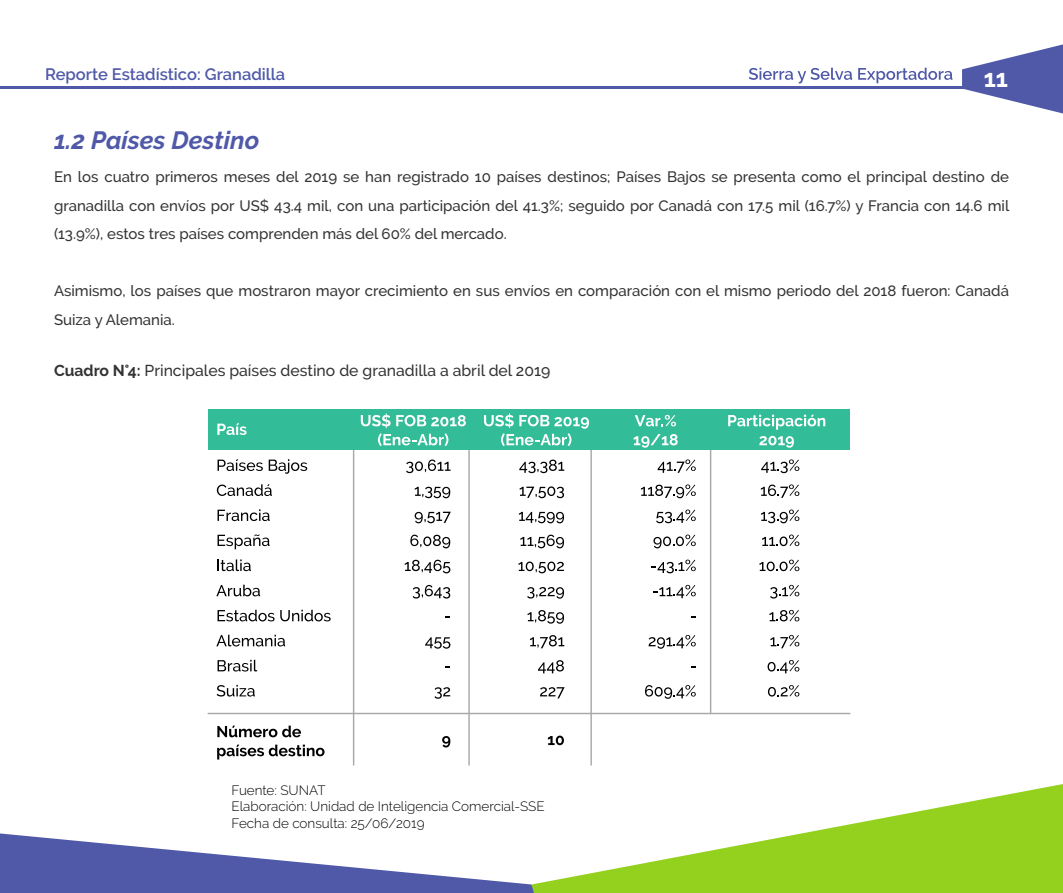
<style>
.page{position:relative;width:1063px;height:893px;background:#fff}
.page>*{position:absolute;margin:0;border:0;box-sizing:border-box;transform-origin:0 0}
.t1{font:italic 700 24.9px "Raleway";color:#4f59a8}
.t2{font:700 24.6px "Raleway";color:#fff}
.t3{font:600 16.5px "Raleway";color:#4f59a8}
.t4{font:500 15.75px "Raleway";color:#333}
.t5{font:500 15px/28.5px "Raleway";color:#333;text-align:justify}
.t6{font:300 13.5px/16.2px "Raleway";color:#000}
.s1{font-weight:700}
</style>
<div class="page">
<hr style="left:0;top:87px;width:1012px;height:2px;background:#4f59a8">
<svg style="left:962px;top:44px;width:101px;height:69px"></svg>
<svg style="left:749px;top:68px;width:103px;height:15px"></svg>
<svg style="left:858px;top:68px;width:94px;height:15px"></svg>
<svg style="left:534px;top:784px;width:529px;height:109px;fill:#94d11f"></svg>
<svg style="left:0;top:833px;width:534px;height:60px"></svg>
<hr style="left:353px;top:445px;width:1px;height:320px;background:#a7a9a9">
<hr style="left:468px;top:445px;width:2px;height:320px;background:#a7a9a9">
<hr style="left:590px;top:445px;width:2px;height:320px;background:#a7a9a9">
<hr style="left:710px;top:445px;width:1px;height:268px;background:#a7a9a9">
<svg style="left:218px;top:459px;width:45px;height:12px"></svg>
<svg style="left:269px;top:459px;width:38px;height:15px"></svg>
<svg style="left:406px;top:459px;width:45px;height:14px"></svg>
<svg style="left:217px;top:484px;width:55px;height:12px"></svg>
<svg style="left:415px;top:487px;width:35px;height:11px"></svg>
<svg style="left:218px;top:509px;width:52px;height:12px"></svg>
<svg style="left:415px;top:512px;width:36px;height:11px"></svg>
<svg style="left:218px;top:534px;width:52px;height:15px"></svg>
<svg style="left:410px;top:535px;width:40px;height:13px"></svg>
<svg style="left:218px;top:559px;width:33px;height:12px"></svg>
<svg style="left:405px;top:560px;width:45px;height:13px"></svg>
<svg style="left:216px;top:585px;width:44px;height:11px"></svg>
<svg style="left:413px;top:585px;width:37px;height:13px"></svg>
<svg style="left:218px;top:610px;width:113px;height:11px"></svg>
<svg style="left:216px;top:635px;width:69px;height:11px"></svg>
<svg style="left:425px;top:637px;width:25px;height:12px"></svg>
<svg style="left:218px;top:660px;width:39px;height:11px"></svg>
<svg style="left:217px;top:726px;width:84px;height:11px"></svg>
<svg style="left:217px;top:745px;width:108px;height:14px"></svg>
<svg style="left:217px;top:685px;width:38px;height:12px"></svg>
<svg style="left:435px;top:687px;width:15px;height:12px"></svg>
<svg style="left:442px;top:736px;width:8px;height:11px"></svg>
<svg style="left:548px;top:736px;width:16px;height:9px"></svg>
<svg style="left:519px;top:460px;width:45px;height:13px"></svg>
<svg style="left:520px;top:486px;width:44px;height:12px"></svg>
<svg style="left:519px;top:512px;width:45px;height:11px"></svg>
<svg style="left:520px;top:535px;width:44px;height:13px"></svg>
<svg style="left:518px;top:562px;width:46px;height:11px"></svg>
<svg style="left:527px;top:587px;width:37px;height:12px"></svg>
<svg style="left:528px;top:610px;width:36px;height:14px"></svg>
<svg style="left:530px;top:635px;width:34px;height:13px"></svg>
<svg style="left:538px;top:660px;width:26px;height:13px"></svg>
<svg style="left:540px;top:687px;width:25px;height:11px"></svg>
<svg style="left:658px;top:459px;width:38px;height:14px"></svg>
<svg style="left:641px;top:484px;width:55px;height:14px"></svg>
<svg style="left:656px;top:509px;width:40px;height:14px"></svg>
<svg style="left:653px;top:535px;width:43px;height:13px"></svg>
<svg style="left:651px;top:560px;width:45px;height:13px"></svg>
<svg style="left:653px;top:585px;width:43px;height:13px"></svg>
<svg style="left:649px;top:635px;width:47px;height:14px"></svg>
<svg style="left:645px;top:685px;width:51px;height:14px"></svg>
<svg style="left:761px;top:459px;width:38px;height:14px"></svg>
<svg style="left:761px;top:484px;width:38px;height:14px"></svg>
<svg style="left:761px;top:509px;width:38px;height:14px"></svg>
<svg style="left:762px;top:535px;width:37px;height:11px"></svg>
<svg style="left:759px;top:560px;width:40px;height:11px"></svg>
<svg style="left:770px;top:585px;width:29px;height:13px"></svg>
<svg style="left:769px;top:610px;width:30px;height:11px"></svg>
<svg style="left:770px;top:635px;width:29px;height:13px"></svg>
<svg style="left:768px;top:660px;width:31px;height:13px"></svg>
<svg style="left:768px;top:685px;width:31px;height:12px"></svg>
<hr style="left:208px;top:713px;width:642px;height:1px;background:#a7a9a9">
<div style="left:208px;top:409px;width:642px;height:41px;background:#32bc98"></div>
<svg style="left:361px;top:413px;width:105px;height:33px"></svg>
<svg style="left:484px;top:413px;width:105px;height:33px"></svg>
<svg style="left:635px;top:415px;width:41px;height:11px"></svg>
<svg style="left:634px;top:434px;width:44px;height:14px"></svg>
<svg style="left:728px;top:415px;width:97px;height:15px"></svg>
<svg style="left:759px;top:436px;width:35px;height:12px"></svg>
<svg style="left:217px;top:423px;width:30px;height:12px"></svg>
<p class="t3" style="left:45px;top:64px;width:242px">Reporte Estadístico: Granadilla</p>
<h1 class="t1" style="left:54px;top:126px;width:207px">1.2 Países Destino</h1>
<h2 class="t2" style="left:984px;top:64px;width:26px">11</h2>
<p class="t5" style="left:54px;top:163px;width:957px">En los cuatro primeros meses del 2019 se han registrado 10 países destinos; Países Bajos se presenta como el principal destino de granadilla con envíos por US$ 43.4 mil, con una participación del 41.3%; seguido por Canadá con 17.5 mil (16.7%) y Francia con 14.6 mil (13.9%), estos tres países comprenden más del 60% del mercado.</p>
<p class="t5" style="left:54px;top:277px;width:957px">Asimismo, los países que mostraron mayor crecimiento en sus envíos en comparación con el mismo periodo del 2018 fueron: Canadá<br>Suiza y Alemania.</p>
<p class="t4" style="left:54px;top:361px;width:498px"><span class="s1">Cuadro N°4:</span> Principales países destino de granadilla a abril del 2019</p>
<p class="t6" style="left:231px;top:782px;width:315px">Fuente: SUNAT<br>Elaboración: Unidad de Inteligencia Comercial-SSE<br>Fecha de consulta: 25/06/2019</p>
</div>
